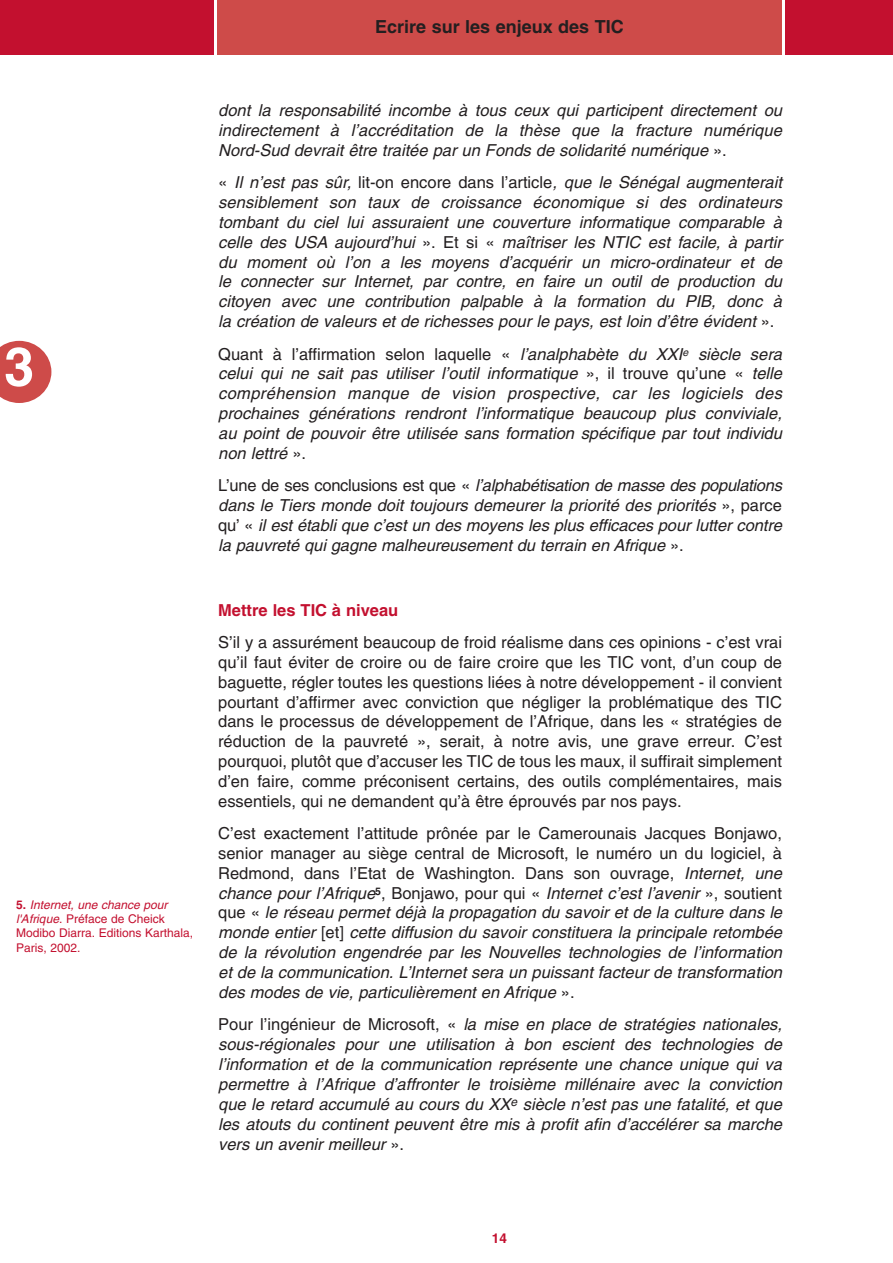
<style>
.page{position:relative;width:893px;height:1263px;background:#fff}
.page>*{position:absolute;margin:0;border:0;box-sizing:border-box;transform-origin:0 0}
.t1{font:700 54px "Helvetica";color:#fff}
.t2{font:700 18px "Helvetica";color:#231f20}
.t3{font:italic 16.5px/19.8px "Helvetica";color:#231f20;text-align:justify}
.t4{font:16.5px/19.8px "Helvetica";color:#231f20;text-align:justify}
.t5{font:700 16.5px "Helvetica";color:#c3102f}
.t6{font:700 13.5px "Helvetica";color:#c3102f}
.t7{font:12px/14.4px "Helvetica";color:#c3102f}
.s1{font-weight:700}
.s2{font-style:italic}
.s3{font-style:normal}
</style>
<div class="page">
<svg style="left:0;top:341px;width:51px;height:62px;background:#d56664"></svg>
<div style="left:215px;top:1px;width:568px;height:54px;background:#ce4b49"></div>
<div style="left:0;top:1px;width:215px;height:54px;background:#c3102f"></div>
<div style="left:783px;top:1px;width:110px;height:54px;background:#c3102f"></div>
<hr style="left:215px;top:1px;width:2px;height:54px;background:#fff">
<hr style="left:782px;top:1px;width:2px;height:54px;background:#fff">
<p class="t2" style="left:375px;top:20px;width:250px">Ecrire sur les enjeux des TIC</p>
<h1 class="t1" style="left:4px;top:347px;width:32px">3</h1>
<p class="t7" style="left:16px;top:898px;width:179px"><span class="s1">5 .</span> <span class="s2">Internet, une chance pour l'Afrique</span>. Préface de Cheick<br>Modibo Diarra. Editions Karthala,<br>Paris, 2002.</p>
<p class="t3" style="left:218px;top:102px;width:569px">dont la responsabilité incombe à tous ceux qui participent directement ou indirectement à l’accréditation de la thèse que la fracture numérique Nord-Sud devrait être traitée par un Fonds de solidarité numérique <span class="s3">» .</span></p>
<p class="t3" style="left:218px;top:174px;width:569px"><span class="s3">«</span> Il n’est pas sûr, <span class="s3">l i t - o n e n c o r e d a n s l ’ a rt i c l e</span> , que le Sénégal augmenterait sensiblement son taux de croissance économique si des ordinateurs tombant du ciel lui assuraient une couverture informatique comparable à celle des USA aujourd’hui <span class="s3">» . E t s i «</span> maîtriser les NTIC est facile, à partir du moment où l’on a les moyens d’acquérir un micro-ordinateur et de le connecter sur Internet, par contre, en faire un outil de production du citoyen avec une contribution palpable à la formation du PIB, donc à la création de valeurs et de richesses pour le pays, est loin d’être évident <span class="s3">» .</span></p>
<p class="t3" style="left:218px;top:345px;width:569px"><span class="s3">Quant à l’affirmation selon laquelle «</span> l’analphabète du XXI<sup>e</sup> siècle sera celui qui ne sait pas utiliser l’outil informatique <span class="s3">» , i l t r o u v e q u ’ u n e «</span> telle compréhension manque de vision prospective, car les logiciels des prochaines générations rendront l’informatique beaucoup plus conviviale, au point de pouvoir être utilisée sans formation spécifique par tout individu non lettré <span class="s3">» .</span></p>
<p class="t3" style="left:218px;top:477px;width:569px;text-align:left"><span class="s3">L’ u n e d e s e s c o n c l u s i o n s e s t q u e «</span> l’alphabétisation de masse des populations dans le Tiers monde doit toujours demeurer la priorité des priorités <span class="s3">» , p a r c e q u ’ «</span> il est établi que c’est un des moyens les plus efficaces pour lutter contre la pauvreté qui gagne malheureusement du terrain en Afrique <span class="s3">» .</span></p>
<p class="t5" style="left:218px;top:604px;width:182px">Mettre les TIC à niveau</p>
<p class="t4" style="left:218px;top:634px;width:565px">S’il y a assurément beaucoup de froid réalisme dans ces opinions - c’est vrai qu’il faut éviter de croire ou de faire croire que les TIC vont, d’un coup de baguette, régler toutes les questions liées à notre développement - il convient pourtant d’affirmer avec conviction que négliger la problématique des TIC dans le processus de développement de l’Afrique, dans les « stratégies de réduction de la pauvreté », serait, à notre avis, une grave erreur. C’est pourquoi, plutôt que d’accuser les TIC de tous les maux, il suffirait simplement d’en faire, comme préconisent certains, des outils complémentaires, mais essentiels, qui ne demandent qu’à être éprouvés par nos pays.</p>
<p class="t3" style="left:218px;top:825px;width:569px;text-align:left"><span class="s3">C’est exactement l’attitude prônée par le Camerounais Jacques Bonjawo, senior manager au siège central de Microsoft, le numéro un du logiciel, à Redmond, dans l’Etat de Washington. Dans son ouvrage,</span> Internet, une chance pour l’Afrique<sup>5</sup> <span class="s3">, B o n j a w o , p o u r q u i «</span> Internet c’est l’avenir <span class="s3">» , s o u t i e n t q u e «</span> le réseau permet déjà la propagation du savoir et de la culture dans le monde entier <span class="s3">[ e t ]</span> cette diffusion du savoir constituera la principale retombée de la révolution engendrée par les Nouvelles technologies de l’information et de la communication. L’Internet sera un puissant facteur de transformation des modes de vie, particulièrement en Afrique <span class="s3">» .</span></p>
<p class="t3" style="left:218px;top:1016px;width:569px"><span class="s3">P o u r l ’ i n g é n i e u r d e M i c r o s o f t , «</span> la mise en place de stratégies nationales, sous-régionales pour une utilisation à bon escient des technologies de l’information et de la communication représente une chance unique qui va permettre à l’Afrique d’affronter le troisième millénaire avec la conviction que le retard accumulé au cours du XX<sup>e</sup> siècle n’est pas une fatalité, et que les atouts du continent peuvent être mis à profit afin d’accélérer sa marche vers un avenir meilleur <span class="s3">» .</span></p>
<p class="t6" style="left:492px;top:1233px;width:17px">14</p>
</div>
